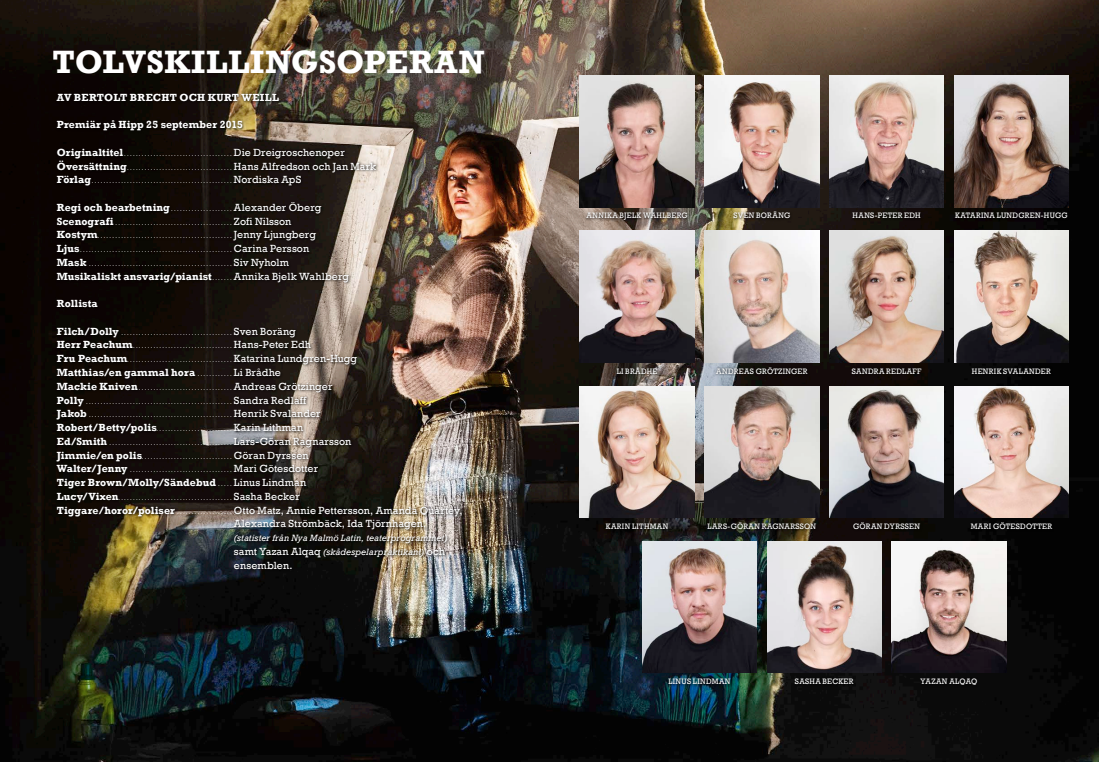
<style>
.page{position:relative;width:1099px;height:762px;background:#fff}
.page>*{position:absolute;margin:0;border:0;box-sizing:border-box;transform-origin:0 0}
.t1{font:700 33.12px "Rockwell";letter-spacing:.015em;color:#fff}
.t2{font:700 10.62px "Rockwell";letter-spacing:.01em;color:#fff}
.t3{font:10.62px/13.8px "Rockwell";letter-spacing:.01em;color:#fff}
.t4{font:italic 9.38px/13.8px "Rockwell";letter-spacing:.005em;color:#fff}
.t5{font:8.12px "Rockwell";letter-spacing:.045em;color:#fff;scale:.96 1}
.t6{font:5.62px "Rockwell";color:#fff}
.s1{font-weight:700;font-size:10.62px}
.s2{font-size:10.62px}
.s3{font-weight:400;font-size:5.62px}
.s4{font-weight:400}
.s5{font-weight:700}
.s6{font-size:5.62px}
.s7{font-style:normal;font-size:10.62px}
</style>
<div class="page">
<img style="left:0;top:0;width:1098px;height:762px">
<div style="left:55px;top:92px;width:409px;height:479px;background:#000;opacity:.9"></div>
<img style="left:704px;top:231px;width:115px;height:131px">
<div style="left:714px;top:364px;width:96px;height:12px;background:#000;opacity:.9"></div>
<img style="left:580px;top:231px;width:114px;height:131px">
<div style="left:615px;top:364px;width:45px;height:12px;background:#000;opacity:.9"></div>
<img style="left:704px;top:76px;width:115px;height:131px">
<div style="left:732px;top:209px;width:60px;height:12px;background:#000;opacity:.9"></div>
<img style="left:580px;top:76px;width:114px;height:131px">
<div style="left:584px;top:211px;width:106px;height:12px;background:#000;opacity:.9"></div>
<img style="left:829px;top:231px;width:114px;height:131px">
<div style="left:850px;top:366px;width:74px;height:10px;background:#0d0706"></div>
<img style="left:954px;top:231px;width:114px;height:131px">
<div style="left:970px;top:366px;width:83px;height:10px;background:#000"></div>
<img style="left:829px;top:76px;width:114px;height:131px">
<div style="left:851px;top:211px;width:72px;height:10px;background:#0f0c07"></div>
<img style="left:954px;top:76px;width:114px;height:131px">
<div style="left:953px;top:211px;width:117px;height:10px;background:#070202"></div>
<img style="left:580px;top:386px;width:114px;height:132px">
<div style="left:604px;top:521px;width:67px;height:11px;background:#000;opacity:.9"></div>
<img style="left:642px;top:541px;width:114px;height:132px">
<div style="left:667px;top:676px;width:66px;height:11px;background:#000;opacity:.9"></div>
<img style="left:704px;top:386px;width:115px;height:132px">
<div style="left:705px;top:520px;width:114px;height:12px;background:#000;opacity:.9"></div>
<img style="left:767px;top:541px;width:114px;height:132px">
<div style="left:793px;top:676px;width:63px;height:11px;background:#080808"></div>
<img style="left:829px;top:386px;width:114px;height:132px">
<div style="left:851px;top:520px;width:71px;height:12px;background:#0d0704"></div>
<img style="left:954px;top:386px;width:114px;height:132px">
<div style="left:969px;top:520px;width:85px;height:12px;background:#000"></div>
<img style="left:891px;top:541px;width:115px;height:132px">
<div style="left:918px;top:676px;width:62px;height:12px;background:#080808"></div>
<h1 class="t1" style="left:52px;top:41px;width:434px">TOLVSKILLINGSOPERAN</h1>
<h2 class="t2" style="left:57px;top:91px;width:224px">AV BERTOLT BRECHT OCH KURT WEILL</h2>
<h2 class="t2" style="left:57px;top:118px;width:188px">Premiär på Hipp 25 september 2015</h2>
<p class="t6" style="left:57px;top:151px;width:290px"><span class="s1">Originaltitel</span> . . . . . . . . . . . . . . . . . . . . . . . . . . . . . . . . . . . . . <span class="s2">Die Dreigroschenoper</span></p>
<p class="t6" style="left:57px;top:165px;width:321px"><span class="s1">Översättning</span> . . . . . . . . . . . . . . . . . . . . . . . . . . . . . . . . . . . . <span class="s2">Hans Alfredson och Jan Mark</span></p>
<p class="t6" style="left:57px;top:178px;width:246px"><span class="s1">Förlag</span> . . . . . . . . . . . . . . . . . . . . . . . . . . . . . . . . . . . . . . . . . . . . . . . . <span class="s2">Nordiska ApS</span></p>
<p class="t6" style="left:57px;top:206px;width:266px"><span class="s1">Regi och bearbetning</span> . . . . . . . . . . . . . . . . . . . . . <span class="s2">Alexander Öberg</span></p>
<p class="t6" style="left:57px;top:220px;width:236px"><span class="s1">Scenografi</span> . . . . . . . . . . . . . . . . . . . . . . . . . . . . . . . . . . . . . . . . <span class="s2">Zofi Nilsson</span></p>
<p class="t6" style="left:57px;top:233px;width:261px"><span class="s1">Kostym</span> . . . . . . . . . . . . . . . . . . . . . . . . . . . . . . . . . . . . . . . . . . . . . . <span class="s2">Jenny Ljungberg</span></p>
<p class="t6" style="left:57px;top:247px;width:254px"><span class="s1">Ljus</span> . . . . . . . . . . . . . . . . . . . . . . . . . . . . . . . . . . . . . . . . . . . . . . . . . . . . <span class="s2">Carina Persson</span></p>
<p class="t6" style="left:57px;top:261px;width:234px"><span class="s1">Mask</span> . . . . . . . . . . . . . . . . . . . . . . . . . . . . . . . . . . . . . . . . . . . . . . . . . <span class="s2">Siv Nyholm</span></p>
<h2 class="t2" style="left:57px;top:270px;width:294px">Musikaliskt ansvarig/pianist <span class="s3">. . . . . . .</span> <span class="s4">Annika Bjelk Wahlberg</span></h2>
<h2 class="t2" style="left:57px;top:297px;width:42px">Rollista</h2>
<p class="t6" style="left:57px;top:330px;width:241px"><span class="s1">Filch/Dolly</span> . . . . . . . . . . . . . . . . . . . . . . . . . . . . . . . . . . . . . . <span class="s2">Sven Boräng</span></p>
<p class="t6" style="left:57px;top:343px;width:256px"><span class="s1">Herr Peachum</span> . . . . . . . . . . . . . . . . . . . . . . . . . . . . . . . . . . <span class="s2">Hans-Peter Edh</span></p>
<p class="t6" style="left:57px;top:357px;width:302px"><span class="s1">Fru Peachum</span>.................................... <span class="s2">Katarina Lundgren-Hugg</span></p>
<h2 class="t2" style="left:57px;top:366px;width:226px">Matthias/en gammal hora <span class="s3">. . . . . . . . . . . .</span> <span class="s4">Li Brådhe</span></h2>
<p class="t6" style="left:57px;top:385px;width:277px"><span class="s1">Mackie Kniven</span> . . . . . . . . . . . . . . . . . . . . . . . . . . . . . . . . <span class="s2">Andreas Grötzinger</span></p>
<p class="t6" style="left:57px;top:398px;width:251px"><span class="s1">Polly</span> . . . . . . . . . . . . . . . . . . . . . . . . . . . . . . . . . . . . . . . . . . . . . . . . . . <span class="s2">Sandra Redlaff</span></p>
<p class="t6" style="left:57px;top:412px;width:265px"><span class="s1">Jakob</span> . . . . . . . . . . . . . . . . . . . . . . . . . . . . . . . . . . . . . . . . . . . . . . . . . <span class="s2">Henrik Svalander</span></p>
<p class="t6" style="left:57px;top:426px;width:248px"><span class="s1">Robert/Betty/polis</span>. . . . . . . . . . . . . . . . . . . . . . . . . . <span class="s2">Karin Lithman</span></p>
<p class="t6" style="left:57px;top:440px;width:296px"><span class="s1">Ed/Smith</span> . . . . . . . . . . . . . . . . . . . . . . . . . . . . . . . . . . . . . . . . . . <span class="s2">Lars-Göran Ragnarsson</span></p>
<p class="t6" style="left:57px;top:453px;width:253px"><span class="s1">Jimmie/en polis</span>............................... <span class="s2">Göran Dyrssen</span></p>
<p class="t6" style="left:57px;top:467px;width:263px"><span class="s1">Walter/Jenny</span> . . . . . . . . . . . . . . . . . . . . . . . . . . . . . . . . . . . <span class="s2">Mari Götesdotter</span></p>
<h2 class="t2" style="left:57px;top:476px;width:251px">Tiger Brown/Molly/Sändebud <span class="s3">. . . . .</span> <span class="s4">Linus Lindman</span></h2>
<p class="t6" style="left:57px;top:495px;width:244px"><span class="s1">Lucy/Vixen</span>....................................... <span class="s2">Sasha Becker</span></p>
<h2 class="t3" style="left:234px;top:503px;width:230px;text-indent:-177px"><span class="s5">Tiggare/horor/poliser</span> <span class="s6">. . . . . . . . . . . . . . . . . . .</span> Otto Matz, Annie Pettersson, Amanda Quartey,<br>Alexandra Strömbäck, Ida Tjörnhagen,</h2>
<h3 class="t4" style="left:234px;top:531px;width:215px">(statister från Nya Malmö Latin, teaterprogrammet) <span class="s7">samt Yazan Alqaq</span> (skådespelarpraktikant) <span class="s7">och</span></h3>
<h2 class="t3" style="left:234px;top:558px;width:58px">ensemblen.</h2>
<h3 class="t5" style="left:586px;top:211px;width:107px">ANNIKA BJELK WAHLBERG</h3>
<h3 class="t5" style="left:733px;top:211px;width:61px">SVEN BORÄNG</h3>
<h3 class="t5" style="left:852px;top:211px;width:72px">HANS-PETER EDH</h3>
<h3 class="t5" style="left:955px;top:211px;width:119px">KATARINA LUNDGREN-HUGG</h3>
<h3 class="t5" style="left:616px;top:366px;width:44px">LI BRÅDHE</h3>
<h3 class="t5" style="left:716px;top:366px;width:96px">ANDREAS GRÖTZINGER</h3>
<h3 class="t5" style="left:851px;top:366px;width:74px">SANDRA REDLAFF</h3>
<h3 class="t5" style="left:971px;top:366px;width:84px">HENRIK SVALANDER</h3>
<h3 class="t5" style="left:605px;top:521px;width:67px">KARIN LITHMAN</h3>
<h3 class="t5" style="left:707px;top:521px;width:114px">LARS-GÖRAN RAGNARSSON</h3>
<h3 class="t5" style="left:853px;top:521px;width:71px">GÖRAN DYRSSEN</h3>
<h3 class="t5" style="left:970px;top:521px;width:86px">MARI GÖTESDOTTER</h3>
<h3 class="t5" style="left:668px;top:677px;width:66px">LINUS LINDMAN</h3>
<h3 class="t5" style="left:795px;top:677px;width:62px">SASHA BECKER</h3>
<h3 class="t5" style="left:920px;top:677px;width:61px">YAZAN ALQAQ</h3>
</div>
